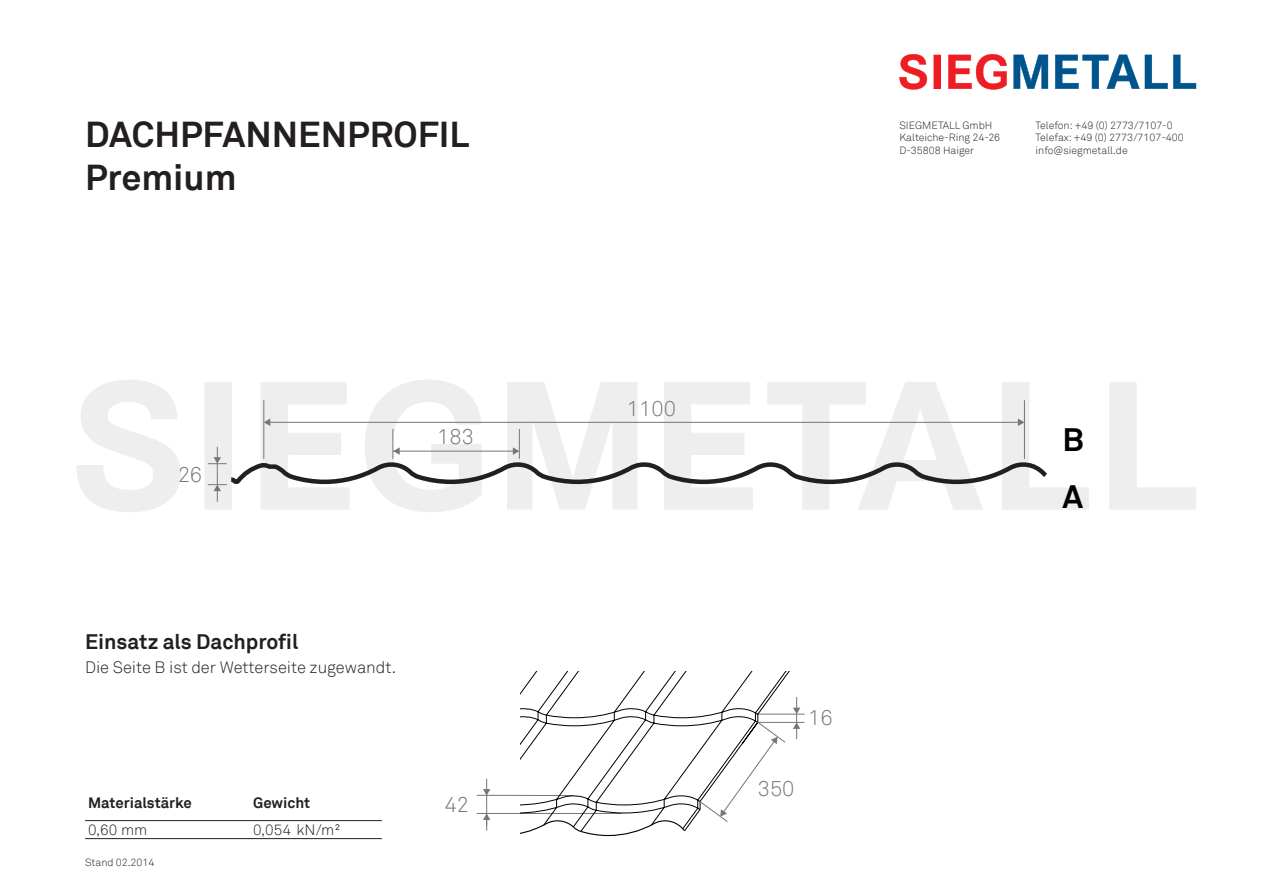
<style>
.page{position:relative;width:1263px;height:893px;background:#fff}
.page>*{position:absolute;margin:0;border:0;box-sizing:border-box;transform-origin:0 0}
.t1{font:700 36px "Akkurat";color:#231f20}
.t2{font:700 32.4px/57.6px "Akkurat";color:#000}
.t3{font:300 21.6px "Akkurat";color:#757679}
.t4{font:700 21px "Akkurat";color:#231f20}
.t5{font:300 16.5px "Akkurat";color:#231f20}
.t6{font:700 15px "Akkurat";color:#231f20}
.t7{font:300 15px "Akkurat";color:#231f20}
.t8{font:300 10.5px "Akkurat";color:#231f20}
</style>
<div class="page">
<svg style="left:77px;top:380px;width:104px;height:132px"></svg>
<svg style="left:1109px;top:382px;width:87px;height:128px"></svg>
<svg style="left:899px;top:54px;width:28px;height:36px"></svg>
<svg style="left:933px;top:55px;width:8px;height:34px"></svg>
<svg style="left:948px;top:54px;width:59px;height:36px"></svg>
<svg style="left:1055px;top:55px;width:141px;height:34px"></svg>
<svg style="left:1013px;top:55px;width:35px;height:34px"></svg>
<hr style="left:85px;top:838px;width:297px;height:1px;background:#231f20">
<hr style="left:85px;top:820px;width:297px;height:1px;background:#231f20">
<hr style="left:477px;top:813px;width:144px;height:1px;background:#757679">
<hr style="left:477px;top:795px;width:96px;height:1px;background:#757679">
<svg style="left:483px;top:779px;width:7px;height:51px"></svg>
<svg style="left:205px;top:380px;width:884px;height:132px"></svg>
<svg style="left:520px;top:832px;width:115px;height:5px"></svg>
<svg style="left:520px;top:672px;width:285px;height:160px"></svg>
<svg style="left:699px;top:721px;width:87px;height:101px"></svg>
<p class="t1" style="left:85px;top:112px;width:386px">DACHPFANNENPROFIL</p>
<p class="t1" style="left:85px;top:155px;width:153px">Premium</p>
<h3 class="t3" style="left:627px;top:395px;width:51px">1100</h3>
<p class="t8" style="left:899px;top:119px;width:95px">SIEGMETALL GmbH</p>
<p class="t8" style="left:899px;top:131px;width:102px">Kalteiche-Ring 24-26</p>
<p class="t8" style="left:899px;top:144px;width:76px">D-35808 Haiger</p>
<p class="t8" style="left:1035px;top:119px;width:139px">Telefon: +49 (0) 2773/7107-0</p>
<p class="t8" style="left:1035px;top:131px;width:150px">Telefax: +49 (0) 2773/7107-400</p>
<p class="t8" style="left:1035px;top:144px;width:94px">info@siegmetall.de</p>
<h3 class="t3" style="left:178px;top:461px;width:26px">26</h3>
<h3 class="t3" style="left:437px;top:424px;width:38px">183</h3>
<h2 class="t2" style="left:1062px;top:411px;width:23px">B<br>A</h2>
<p class="t4" style="left:85px;top:629px;width:215px">Einsatz als Dachprofil</p>
<p class="t5" style="left:85px;top:657px;width:313px">Die Seite B ist der Wetterseite zugewandt.</p>
<p class="t6" style="left:88px;top:793px;width:105px">Materialstärke</p>
<p class="t6" style="left:253px;top:793px;width:59px">Gewicht</p>
<p class="t7" style="left:88px;top:821px;width:61px">0,60 mm</p>
<p class="t7" style="left:253px;top:821px;width:89px">0,054 kN/m²</p>
<p class="t8" style="left:85px;top:856px;width:71px">Stand 02.2014</p>
<h3 class="t3" style="left:444px;top:792px;width:26px">42</h3>
<h3 class="t3" style="left:808px;top:705px;width:26px">16</h3>
<h3 class="t3" style="left:758px;top:775px;width:38px">350</h3>
</div>
